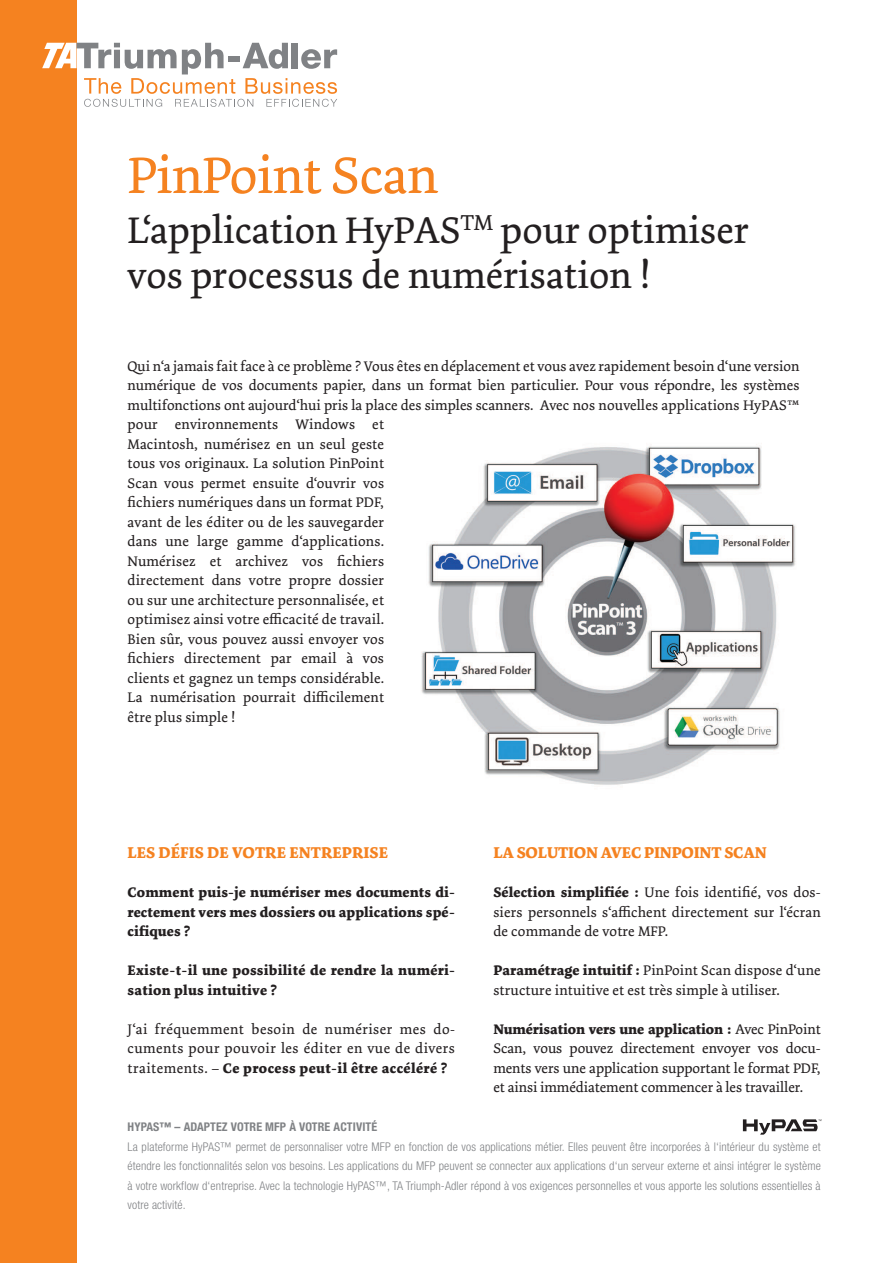
<style>
.page{position:relative;width:893px;height:1263px;background:#fff}
.page>*{position:absolute;margin:0;border:0;box-sizing:border-box;transform-origin:0 0}
.t1{font:54px "Dolly Pro";letter-spacing:-.01em;color:#f58220}
.t2{font:39px/45px "Dolly Pro";color:#231f20}
.t3{font:700 16.5px "Dolly Pro";letter-spacing:-.015em;color:#f58220}
.t4{font:14.7px/19.5px "Dolly Pro";letter-spacing:.01em;color:#231f20;text-align:justify}
.t5{font:700 14.7px/19.5px "Dolly Pro";letter-spacing:.02em;color:#231f20;text-align:justify}
.t6{font:300 condensed 12px/19.5px "Helvetica Neue";letter-spacing:.01em;color:#808285;text-align:justify}
.t7{font:700 condensed 12px "Helvetica Neue";letter-spacing:.01em;color:#808285}
.s1{font-weight:700}
</style>
<div class="page">
<div style="left:0;top:0;width:77px;height:1263px;background:#f58220"></div>
<svg style="left:743px;top:1119px;width:78px;height:16px"></svg>
<svg style="left:42px;top:43px;width:295px;height:64px"></svg>
<img style="left:421px;top:444px;width:375px;height:341px">
<h1 class="t1" style="left:128px;top:141px;width:312px">PinPoint Scan</h1>
<h2 class="t2" style="left:128px;top:208px;width:623px">L‘application HyPAS<sup>TM</sup> pour optimiser vos processus de numérisation !</h2>
<p class="t4" style="left:128px;top:356px;width:673px;text-align:left">Qui n‘a jamais fait face à ce problème ? Vous êtes en déplacement et vous avez rapidement besoin d‘une version numérique de vos documents papier, dans un format bien particulier. Pour vous répondre, les systèmes multifonctions ont aujourd‘hui pris la place des simples scanners. Avec nos nouvelles applications HyPAS™ pour environnements Windows et<br>Macintosh, numérisez en un seul geste<br>tous vos originaux. La solution PinPoint<br>Scan vous permet ensuite d‘ouvrir vos<br>fichiers numériques dans un format PDF,<br>avant de les éditer ou de les sauvegarder<br>dans une large gamme d‘applications.<br>Numérisez et archivez vos fichiers<br>directement dans votre propre dossier<br>ou sur une architecture personnalisée, et<br>optimisez ainsi votre efficacité de travail.<br>Bien sûr, vous pouvez aussi envoyer vos<br>fichiers directement par email à vos<br>clients et gagnez un temps considérable.<br>La numérisation pourrait difficilement<br>être plus simple !</p>
<p class="t3" style="left:128px;top:842px;width:262px">LES DÉFIS DE VOTRE ENTREPRISE</p>
<p class="t5" style="left:128px;top:883px;width:329px">Comment puis-je numériser mes documents di&shy;rectement vers mes dossiers ou applications spé&shy;cifiques ?</p>
<p class="t5" style="left:128px;top:961px;width:329px">Existe-t-il une possibilité de rendre la numéri&shy;sation plus intuitive ?</p>
<p class="t4" style="left:128px;top:1019px;width:329px">J‘ai fréquemment besoin de numériser mes do&shy;cuments pour pouvoir les éditer en vue de divers traitements. – <span class="s1">Ce process peut-il être accéléré ?</span></p>
<p class="t3" style="left:493px;top:842px;width:275px">LA SOLUTION AVEC PINPOINT SCAN</p>
<p class="t4" style="left:493px;top:882px;width:329px"><span class="s1">Sélection simplifiée :</span> Une fois identifié, vos dos&shy;siers personnels s‘affichent directement sur l‘écran de commande de votre MFP.</p>
<p class="t4" style="left:493px;top:960px;width:329px"><span class="s1">Paramétrage intuitif :</span> PinPoint Scan dispose d‘une structure intuitive et est très simple à utiliser.</p>
<p class="t4" style="left:493px;top:1019px;width:329px"><span class="s1">Numérisation vers une application :</span> Avec PinPoint Scan, vous pouvez directement envoyer vos docu&shy;ments vers une application supportant le format PDF, et ainsi immédiatement commencer à les travailler.</p>
<p class="t7" style="left:128px;top:1119px;width:251px">HYPAS™ – ADAPTEZ VOTRE MFP À VOTRE ACTIVITÉ</p>
<p class="t6" style="left:128px;top:1136px;width:695px">La plateforme HyPAS™ permet de personnaliser votre MFP en fonction de vos applications métier. Elles peuvent être incorporées à l‘intérieur du système et étendre les fonctionnalités selon vos besoins. Les applications du MFP peuvent se connecter aux applications d‘un serveur externe et ainsi intégrer le système à votre workflow d‘entreprise. Avec la technologie HyPAS™, TA Triumph-Adler répond à vos exigences personnelles et vous apporte les solutions essentielles à votre activité.</p>
</div>
